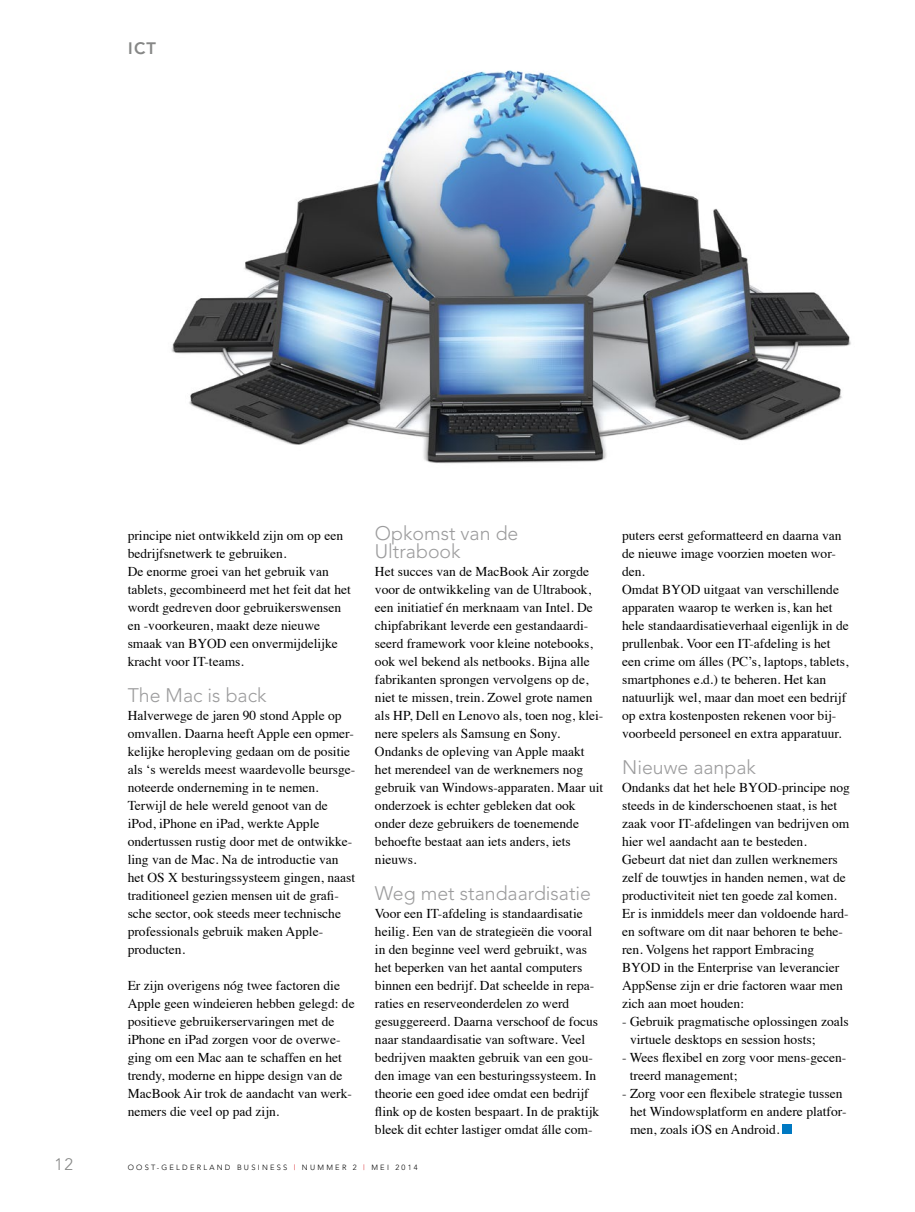
<style>
.page{position:relative;width:915px;height:1212px;background:#fff}
.page>*{position:absolute;margin:0;border:0;box-sizing:border-box;transform-origin:0 0}
.t1{font:300 19.5px/18px "Avenir";color:#9c9c9d}
.t2{font:800 16.5px "Avenir";color:#868786}
.t3{font:300 16.5px "Avenir";color:#868786}
.t4{font:13.5px/18px "Times";color:#000}
.t5{font:300 7.5px "Avenir";letter-spacing:.3em;color:#000}
.s1{color:#d3050c}
</style>
<div class="page">
<div style="left:782px;top:1125px;width:9px;height:9px;background:#0079c2"></div>
<img style="left:171px;top:70px;width:680px;height:394px">
<p class="t2" style="left:128px;top:39px;width:30px">ICT</p>
<p class="t4" style="left:128px;top:525px;width:225px">principe niet ontwikkeld zijn om op een bedrijfsnetwerk te gebruiken.<br>De enorme groei van het gebruik van tablets, gecombineerd met het feit dat het wordt gedreven door gebruikerswensen en -voorkeuren, maakt deze nieuwe smaak van BYOD een onvermijdelijke kracht voor IT-teams.</p>
<h1 class="t1" style="left:128px;top:686px;width:140px">The Mac is back</h1>
<p class="t4" style="left:128px;top:705px;width:229px">Halverwege de jaren 90 stond Apple op omvallen. Daarna heeft Apple een opmer&shy;kelijke heropleving gedaan om de positie als ‘s werelds meest waardevolle beursge&shy;noteerde onderneming in te nemen.<br>Terwijl de hele wereld genoot van de iPod, iPhone en iPad, werkte Apple ondertussen rustig door met de ontwikke&shy;ling van de Mac. Na de introductie van het OS X besturingssysteem gingen, naast traditioneel gezien mensen uit de grafi&shy;sche sector, ook steeds meer technische professionals gebruik maken Apple&shy;producten.</p>
<p class="t4" style="left:128px;top:975px;width:228px">Er zijn overigens nóg twee factoren die Apple geen windeieren hebben gelegd: de positieve gebruikerservaringen met de iPhone en iPad zorgen voor de overwe&shy;ging om een Mac aan te schaffen en het trendy, moderne en hippe design van de MacBook Air trok de aandacht van werk&shy;nemers die veel op pad zijn.</p>
<h1 class="t1" style="left:375px;top:524px;width:145px">Opkomst van de<br>U ltrabook</h1>
<p class="t4" style="left:375px;top:561px;width:230px">Het succes van de MacBook Air zorgde voor de ontwikkeling van de Ultrabook, een initiatief én merknaam van Intel. De chipfabrikant leverde een gestandaardi&shy;seerd framework voor kleine notebooks, ook wel bekend als netbooks. Bijna alle fabrikanten sprongen vervolgens op de, niet te missen, trein. Zowel grote namen als HP, Dell en Lenovo als, toen nog, klei&shy;nere spelers als Samsung en Sony.<br>Ondanks de opleving van Apple maakt het merendeel van de werknemers nog gebruik van Windows-apparaten. Maar uit onderzoek is echter gebleken dat ook onder deze gebruikers de toenemende behoefte bestaat aan iets anders, iets nieuws.</p>
<h1 class="t1" style="left:375px;top:884px;width:218px">Weg met standaardisatie</h1>
<p class="t4" style="left:375px;top:903px;width:226px">Voor een IT-afdeling is standaardisatie heilig. Een van de strategieën die vooral in den beginne veel werd gebruikt, was het beperken van het aantal computers binnen een bedrijf. Dat scheelde in repa&shy;raties en reserveonderdelen zo werd gesuggereerd. Daarna verschoof de focus naar standaardisatie van software. Veel bedrijven maakten gebruik van een gou&shy;den image van een besturingssysteem. In theorie een goed idee omdat een bedrijf flink op de kosten bespaart. In de praktijk bleek dit echter lastiger omdat álle com-</p>
<p class="t3" style="left:55px;top:1155px;width:20px">12</p>
<p class="t5" style="left:128px;top:1163px;width:8px">oo</p>
<p class="t5" style="left:145px;top:1163px;width:274px">st -g eld erland b usi ness <span class="s1">|</span> nummer 2 <span class="s1">|</span> mei 2014</p>
<p class="t4" style="left:622px;top:525px;width:228px">puters eerst geformatteerd en daarna van de nieuwe image voorzien moeten wor&shy;den.<br>Omdat BYOD uitgaat van verschillende apparaten waarop te werken is, kan het hele standaardisatieverhaal eigenlijk in de prullenbak. Voor een IT-afdeling is het een crime om álles (PC’s, laptops, tablets, smartphones e.d.) te beheren. Het kan natuurlijk wel, maar dan moet een bedrijf op extra kostenposten rekenen voor bij&shy;voorbeeld personeel en extra apparatuur.</p>
<h1 class="t1" style="left:622px;top:758px;width:135px">N ieuwe aanpak</h1>
<p class="t4" style="left:622px;top:777px;width:229px">Ondanks dat het hele BYOD-principe nog steeds in de kinderschoenen staat, is het zaak voor IT-afdelingen van bedrijven om hier wel aandacht aan te besteden.<br>Gebeurt dat niet dan zullen werknemers zelf de touwtjes in handen nemen, wat de productiviteit niet ten goede zal komen.<br>Er is inmiddels meer dan voldoende hard&shy;en software om dit naar behoren te behe&shy;ren. Volgens het rapport Embracing BYOD in the Enterprise van leverancier AppSense zijn er drie factoren waar men zich aan moet houden:</p>
<p class="t4" style="left:629px;top:1011px;width:220px;text-indent:-8px">- Gebruik pragmatische oplossingen zoals virtuele desktops en session hosts;</p>
<p class="t4" style="left:629px;top:1047px;width:218px;text-indent:-8px">- Wees flexibel en zorg voor mens-gecen&shy;treerd management;</p>
<p class="t4" style="left:629px;top:1083px;width:218px;text-indent:-8px">- Zorg voor een flexibele strategie tussen het Windowsplatform en andere platfor&shy;men, zoals iOS en Android.</p>
</div>
